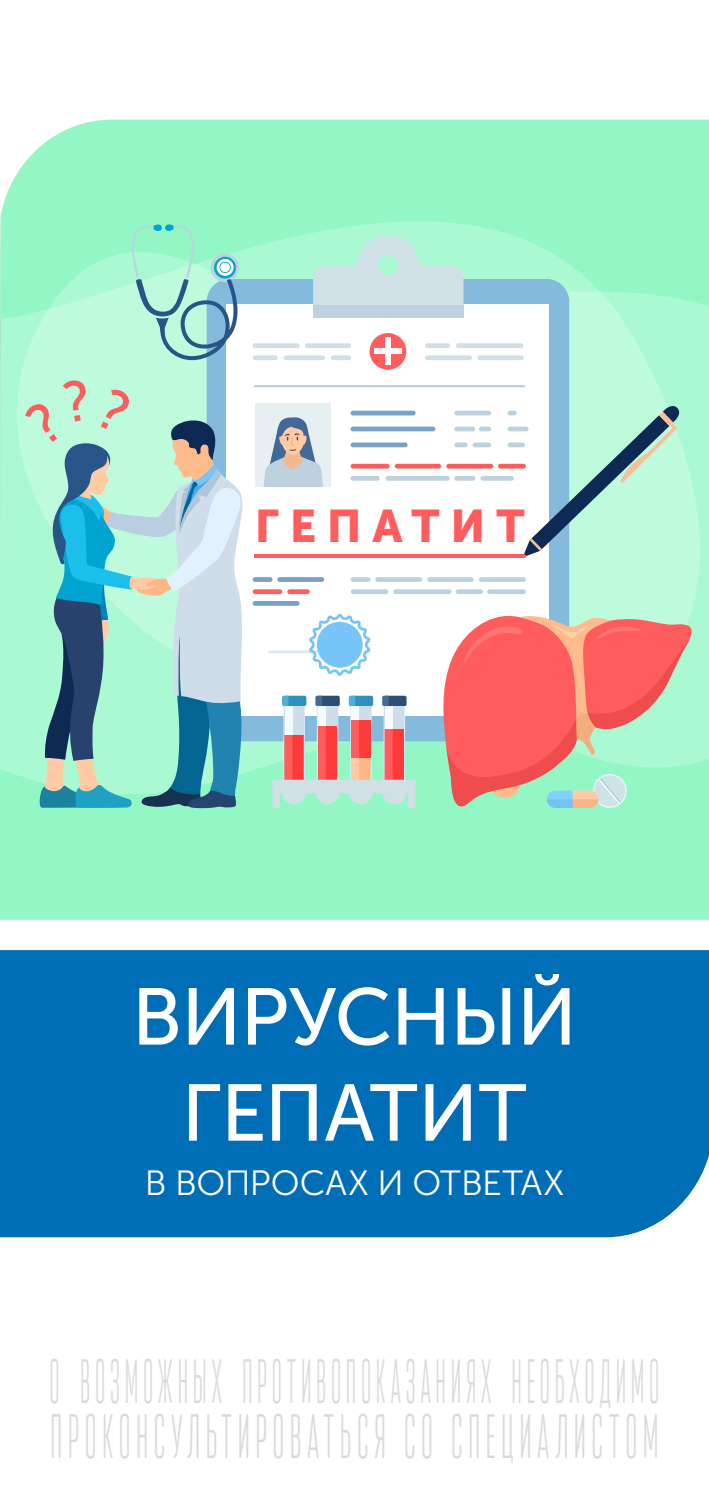
<style>
.page{position:relative;width:709px;height:1489px;background:#fff}
.page>*{position:absolute;margin:0;border:0;box-sizing:border-box;transform-origin:0 0}
.t1{font:80px/96px "Museo Sans Cyrl 500";letter-spacing:-.01em;color:#fff;text-align:center}
.t2{font:200 62.5px/55px "Attentica 4 F";letter-spacing:.135em;color:#dadada;scale:.6 1}
.t3{font:45.5px "Museo Sans Cyrl 900";letter-spacing:.24em;color:#ff5c5d}
.t4{font:35px "Museo Sans Cyrl 300";color:#fff}
</style>
<div class="page">
<div style="left:0;top:950px;width:709px;height:287px;background:#006eb7"></div>
<div style="left:0;top:120px;width:709px;height:799px;background:#92f7c5"></div>
<svg style="left:0;top:221px;width:700px;height:573px;background:#9cf7ca"></svg>
<svg style="left:17px;top:252px;width:692px;height:515px;background:#adf9d3"></svg>
<div style="left:207px;top:279px;width:362px;height:462px;background:#84badc;border-radius:23px"></div>
<div style="left:226px;top:304px;width:323px;height:412px;background:#fff"></div>
<svg style="left:313px;top:235px;width:150px;height:70px;background:#c3e7df"></svg>
<div style="left:313px;top:305px;width:150px;height:12px;background:#bdd2de"></div>
<div style="left:369px;top:333px;width:37px;height:37px;background:#ff5c5d;border-radius:50%"></div>
<div style="left:385px;top:337px;width:6px;height:28px;background:#fff"></div>
<div style="left:374px;top:348px;width:28px;height:6px;background:#fff"></div>
<div style="left:252px;top:343px;width:47px;height:5px;background:#d1dfe7;border-radius:2px"></div>
<div style="left:305px;top:343px;width:46px;height:5px;background:#d1dfe7;border-radius:2px"></div>
<div style="left:252px;top:355px;width:26px;height:5px;background:#d1dfe7;border-radius:2px"></div>
<div style="left:283px;top:355px;width:42px;height:5px;background:#d1dfe7;border-radius:2px"></div>
<div style="left:331px;top:355px;width:20px;height:5px;background:#d1dfe7;border-radius:2px"></div>
<hr style="left:350px;top:464px;width:39px;height:4px;background:#ff5c5d;border-radius:2px">
<hr style="left:395px;top:464px;width:46px;height:4px;background:#ff5c5d;border-radius:2px">
<hr style="left:350px;top:476px;width:30px;height:4px;background:#bdd2de;border-radius:2px">
<hr style="left:446px;top:464px;width:47px;height:4px;background:#ff5c5d;border-radius:2px">
<hr style="left:454px;top:476px;width:21px;height:4px;background:#bdd2de;border-radius:2px">
<hr style="left:385px;top:476px;width:65px;height:4px;background:#bdd2de;border-radius:2px">
<hr style="left:480px;top:476px;width:34px;height:4px;background:#bdd2de;border-radius:2px">
<div style="left:425px;top:355px;width:47px;height:5px;background:#d1dfe7;border-radius:2px"></div>
<div style="left:477px;top:355px;width:46px;height:5px;background:#d1dfe7;border-radius:2px"></div>
<div style="left:425px;top:343px;width:25px;height:5px;background:#d1dfe7;border-radius:2px"></div>
<div style="left:456px;top:343px;width:67px;height:5px;background:#d1dfe7;border-radius:2px"></div>
<div style="left:350px;top:410px;width:65px;height:5px;background:#78a1c5;border-radius:2px"></div>
<div style="left:255px;top:403px;width:75px;height:84px;background:#e8eff3"></div>
<div style="left:350px;top:426px;width:85px;height:5px;background:#78a1c5;border-radius:2px"></div>
<div style="left:350px;top:442px;width:57px;height:5px;background:#78a1c5;border-radius:2px"></div>
<div style="left:454px;top:410px;width:37px;height:5px;background:#bdd2de;border-radius:2px"></div>
<div style="left:454px;top:426px;width:21px;height:5px;background:#bdd2de;border-radius:2px"></div>
<div style="left:454px;top:442px;width:13px;height:5px;background:#bdd2de;border-radius:2px"></div>
<hr style="left:254px;top:385px;width:271px;height:2px;background:#bdd2de">
<div style="left:472px;top:442px;width:19px;height:5px;background:#bdd2de;border-radius:2px"></div>
<div style="left:479px;top:426px;width:12px;height:5px;background:#bdd2de;border-radius:2px"></div>
<hr style="left:498px;top:464px;width:28px;height:4px;background:#ff5c5d;border-radius:2px">
<hr style="left:268px;top:650px;width:72px;height:3px;background:#d8e5f5">
<svg style="left:308px;top:613px;width:63px;height:62px"></svg>
<div style="left:479px;top:577px;width:47px;height:5px;background:#bdd2de;border-radius:2px"></div>
<div style="left:427px;top:577px;width:47px;height:5px;background:#bdd2de;border-radius:2px"></div>
<div style="left:487px;top:589px;width:39px;height:5px;background:#bdd2de;border-radius:2px"></div>
<div style="left:375px;top:577px;width:47px;height:5px;background:#bdd2de;border-radius:2px"></div>
<div style="left:456px;top:589px;width:27px;height:5px;background:#bdd2de;border-radius:2px"></div>
<div style="left:351px;top:589px;width:37px;height:5px;background:#bdd2de;border-radius:2px"></div>
<div style="left:350px;top:577px;width:20px;height:5px;background:#bdd2de;border-radius:2px"></div>
<div style="left:393px;top:589px;width:58px;height:5px;background:#bdd2de;border-radius:2px"></div>
<hr style="left:252px;top:601px;width:47px;height:4px;background:#78a1c5;border-radius:2px">
<div style="left:277px;top:577px;width:47px;height:5px;background:#78a1c5;border-radius:2px"></div>
<div style="left:253px;top:589px;width:29px;height:5px;background:#ff5c5d;border-radius:2px"></div>
<div style="left:252px;top:577px;width:20px;height:5px;background:#78a1c5;border-radius:2px"></div>
<div style="left:287px;top:589px;width:23px;height:5px;background:#ff5c5d;border-radius:2px"></div>
<div style="left:507px;top:410px;width:9px;height:5px;background:#bdd2de;border-radius:2px"></div>
<div style="left:507px;top:426px;width:21px;height:5px;background:#bdd2de;border-radius:2px"></div>
<div style="left:507px;top:442px;width:18px;height:5px;background:#bdd2de;border-radius:2px"></div>
<svg style="left:263px;top:417px;width:60px;height:70px"></svg>
<div style="left:350px;top:695px;width:23px;height:11px;background:#2e90bd;border-radius:2px"></div>
<div style="left:277px;top:779px;width:134px;height:14px;background:#d1dfe7;border-radius:2px"></div>
<div style="left:272px;top:779px;width:8px;height:29px;background:#d1dfe7;border-radius:2px"></div>
<div style="left:408px;top:779px;width:7px;height:29px;background:#d1dfe7;border-radius:2px"></div>
<svg style="left:282px;top:695px;width:24px;height:109px"></svg>
<svg style="left:315px;top:695px;width:24px;height:109px"></svg>
<svg style="left:349px;top:695px;width:23px;height:109px"></svg>
<svg style="left:382px;top:695px;width:24px;height:109px"></svg>
<hr style="left:255px;top:554px;width:269px;height:4px;background:#ff5c5d">
<svg style="left:522px;top:402px;width:161px;height:156px"></svg>
<svg style="left:440px;top:612px;width:252px;height:197px;background:#df998b"></svg>
<svg style="left:25px;top:379px;width:220px;height:429px;background:#96cec8"></svg>
<svg style="left:132px;top:224px;width:107px;height:136px;background:#9bddcd"></svg>
<p class="t3" style="left:255px;top:500px;width:271px">ГЕПАТИТ</p>
<p class="t1" style="left:132px;top:969px;width:446px">Вирусный гепатит</p>
<p class="t4" style="left:145px;top:1163px;width:420px">в вопросах и ответах</p>
<p class="t2" style="left:50px;top:1353px;width:1016px">О возможных противопоказаниях необходимо проконсультироваться со специалистом</p>
</div>
